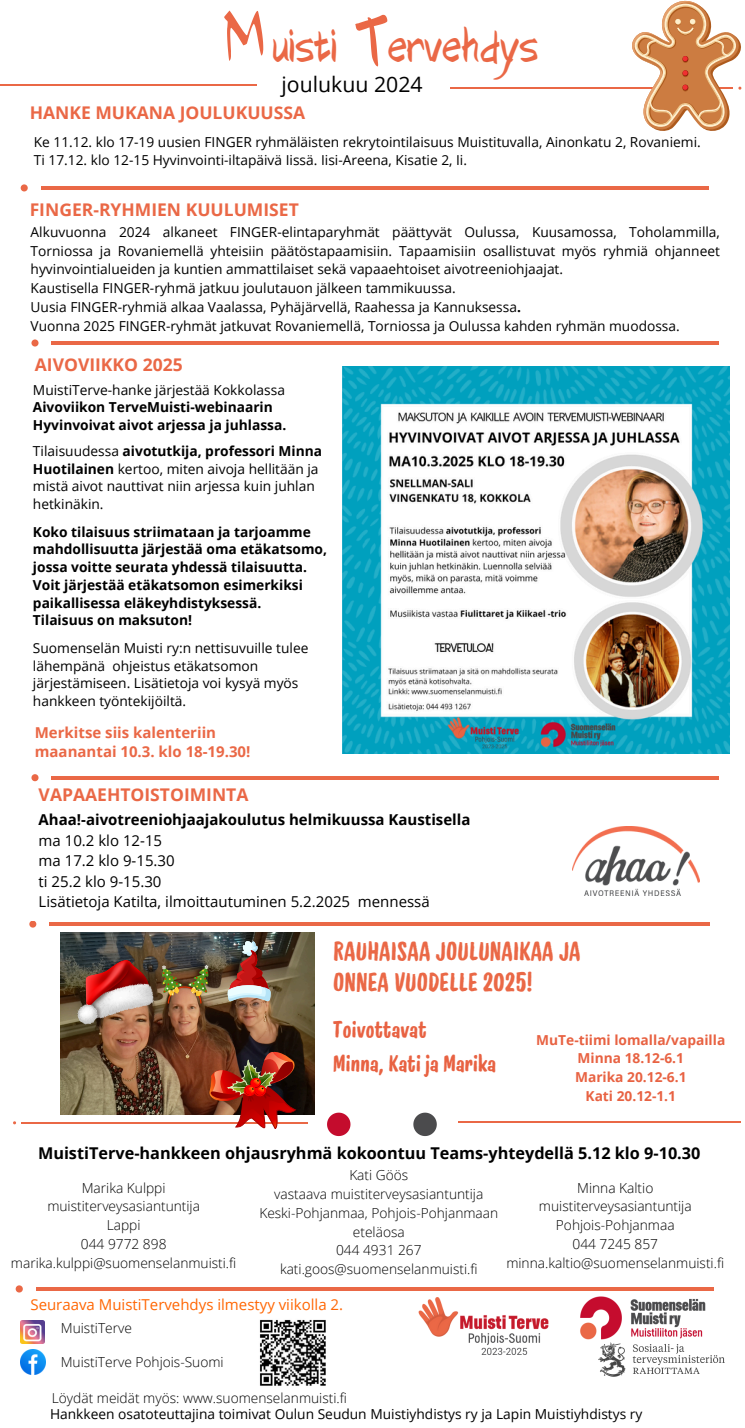
<style>
.page{position:relative;width:745px;height:1428px;background:#fff}
.page>*{position:absolute;margin:0;border:0;box-sizing:border-box;transform-origin:0 0}
.t1{font:40px "Fashionista";color:#ea6846}
.t2{font:28.75px/31.9px "Handelson Four";color:#ea6846}
.t3{font:25px/34.8px "Handelson Four";color:#e86242}
.t4{font:21.25px "Open Sans";color:#000}
.t5{font:700 17.5px "Open Sans";color:#ea6846}
.t6{font:700 16.25px "Open Sans";color:#000}
.t7{font:15px "Open Sans";color:#000}
.t8{font:700 15px "Open Sans";color:#000}
.t9{font:700 15px/18.8px "Open Sans";color:#ea6846}
.t10{font:15px "Open Sans";color:#ff6603}
.t11{font:13.75px/17.8px "Open Sans";color:#000}
.t12{font:300 13.75px/18.8px "Open Sans";color:#000;text-align:center}
.t13{font:700 13.75px/17.8px "Open Sans";color:#000}
.t14{font:700 13.75px "Open Sans";color:#e86242}
.s1{font-weight:700}
</style>
<div class="page">
<img style="left:580px;top:1296px;width:126px;height:44px">
<hr style="left:450px;top:87px;width:282px;height:2px;background:#ea6846">
<img style="left:21px;top:1320px;width:23px;height:24px">
<img style="left:21px;top:1350px;width:24px;height:24px">
<hr style="left:458px;top:1121px;width:282px;height:2px;background:#ea6846">
<svg style="left:327px;top:1112px;width:24px;height:25px"></svg>
<svg style="left:413px;top:1112px;width:24px;height:24px"></svg>
<hr style="left:0;top:84px;width:257px;height:2px;background:#ea6846">
<hr style="left:22px;top:1122px;width:286px;height:1px;background:#ea6846">
<img style="left:410px;top:1290px;width:146px;height:65px">
<img style="left:260px;top:1319px;width:66px;height:67px">
<img style="left:591px;top:1336px;width:134px;height:41px">
<hr style="left:41px;top:186px;width:667px;height:4px;background:#ea6846">
<svg style="left:21px;top:184px;width:7px;height:7px"></svg>
<hr style="left:49px;top:922px;width:660px;height:4px;background:#ea6846">
<svg style="left:29px;top:921px;width:7px;height:6px"></svg>
<hr style="left:36px;top:1287px;width:677px;height:3px;background:#ea6846">
<svg style="left:16px;top:1285px;width:7px;height:7px"></svg>
<hr style="left:52px;top:341px;width:667px;height:4px;background:#ea6846">
<svg style="left:31px;top:339px;width:7px;height:7px"></svg>
<svg style="left:632px;top:0;width:110px;height:131px"></svg>
<img style="left:342px;top:367px;width:387px;height:387px">
<img style="left:572px;top:827px;width:127px;height:68px">
<hr style="left:52px;top:776px;width:667px;height:3px;background:#ea6846">
<svg style="left:31px;top:774px;width:7px;height:7px"></svg>
<img style="left:61px;top:932px;width:254px;height:182px">
<img style="left:78px;top:960px;width:75px;height:65px">
<img style="left:227px;top:940px;width:44px;height:62px">
<img style="left:162px;top:965px;width:47px;height:38px">
<img style="left:197px;top:1045px;width:104px;height:84px">
<p class="t1" style="left:388px;top:22px;width:151px">ervehdys</p>
<h5 class="t1" style="left:273px;top:22px;width:66px">uisti</h5>
<p class="t4" style="left:281px;top:69px;width:143px">joulukuu 2024</p>
<p class="t5" style="left:30px;top:100px;width:277px">HANKE MUKANA JOULUKUUSSA</p>
<p class="t11" style="left:34px;top:132px;width:668px">Ke 11.12. klo 17-19 uusien FINGER ryhmäläisten rekrytointilaisuus Muistituvalla, Ainonkatu 2, Rovaniemi.</p>
<p class="t11" style="left:34px;top:151px;width:434px">Ti 17.12. klo 12-15 Hyvinvointi-iltapäivä Iissä. Iisi-Areena, Kisatie 2, Ii.</p>
<p class="t5" style="left:30px;top:198px;width:270px">FINGER-RYHMIEN KUULUMISET</p>
<p class="t11" style="left:31px;top:222px;width:690px;line-height:18.8px;text-align:justify">Alkuvuonna 2024 alkaneet FINGER-elintaparyhmät päättyvät Oulussa, Kuusamossa, Toholammilla, Torniossa ja Rovaniemellä yhteisiin päätöstapaamisiin. Tapaamisiin osallistuvat myös ryhmiä ohjanneet hyvinvointialueiden ja kuntien ammattilaiset sekä vapaaehtoiset aivotreeniohjaajat.</p>
<p class="t11" style="left:31px;top:279px;width:426px">Kaustisella FINGER-ryhmä jatkuu joulutauon jälkeen tammikuussa.</p>
<p class="t11" style="left:31px;top:298px;width:491px">Uusia FINGER-ryhmiä alkaa Vaalassa, Pyhäjärvellä, Raahessa ja Kannuksessa<span class="s1">.</span></p>
<h2 class="t11" style="left:31px;top:316px;width:650px">Vuonna 2025 FINGER-ryhmät jatkuvat Rovaniemellä, Torniossa ja Oulussa kahden ryhmän muodossa.</h2>
<p class="t5" style="left:35px;top:352px;width:149px">AIVOVIIKKO 2025</p>
<h5 class="t11" style="left:33px;top:381px;width:253px">MuistiTerve-hanke järjestää Kokkolassa<br><span class="s1">Aivoviikon TerveMuisti-webinaarin</span></h5>
<p class="t13" style="left:33px;top:416px;width:255px">Hyvinvoivat aivot arjessa ja juhlassa.</p>
<p class="t11" style="left:33px;top:442px;width:290px">Tilaisuudessa <span class="s1">aivotutkija, professori Minna Huotilainen</span> kertoo, miten aivoja hellitään ja mistä aivot nauttivat niin arjessa kuin juhlan hetkinäkin.</p>
<p class="t13" style="left:33px;top:522px;width:295px">Koko tilaisuus striimataan ja tarjoamme mahdollisuutta järjestää oma etäkatsomo, jossa voitte seurata yhdessä tilaisuutta.</p>
<p class="t13" style="left:33px;top:576px;width:271px">Voit järjestää etäkatsomon esimerkiksi paikallisessa eläkeyhdistyksessä.</p>
<p class="t13" style="left:33px;top:611px;width:160px">Tilaisuus on maksuton!</p>
<p class="t11" style="left:33px;top:639px;width:277px">Suomenselän Muisti ry:n nettisuvuille tulee lähempänä ohjeistus etäkatsomon järjestämiseen. Lisätietoja voi kysyä myös hankkeen työntekijöiltä.</p>
<p class="t9" style="left:35px;top:723px;width:217px">Merkitse siis kalenteriin maanantai 10.3. klo 18-19.30!</p>
<p class="t5" style="left:39px;top:783px;width:211px">VAPAAEHTOISTOIMINTA</p>
<p class="t8" style="left:39px;top:809px;width:433px">Ahaa!-aivotreeniohjaajakoulutus helmikuussa Kaustisella</p>
<p class="t7" style="left:39px;top:829px;width:125px">ma 10.2 klo 12-15</p>
<p class="t7" style="left:39px;top:850px;width:137px">ma 17.2 klo 9-15.30</p>
<p class="t7" style="left:39px;top:871px;width:124px">ti 25.2 klo 9-15.30</p>
<p class="t7" style="left:39px;top:891px;width:392px">Lisätietoja Katilta, ilmoittautuminen 5.2.2025 mennessä</p>
<p class="t2" style="left:333px;top:935px;width:249px">RAUHAISAA JOULUNAIKAA JA<br>ONNEA VUODELLE 2025!</p>
<p class="t3" style="left:333px;top:1012px;width:164px">Toivottavat<br>Minna, Kati ja Marika</p>
<p class="t14" style="left:536px;top:1030px;width:190px">MuTe-tiimi lomalla/vapailla</p>
<h6 class="t14" style="left:577px;top:1048px;width:108px">Minna 18.12-6.1</h6>
<p class="t14" style="left:575px;top:1067px;width:113px">Marika 20.12-6.1</p>
<p class="t14" style="left:585px;top:1086px;width:92px">Kati 20.12-1.1</p>
<h3 class="t6" style="left:38px;top:1141px;width:663px">MuistiTerve-hankkeen ohjausryhmä kokoontuu Teams-yhteydellä 5.12 klo 9-10.30</h3>
<p class="t12" style="left:82px;top:1178px;width:85px">Marika Kulppi</p>
<h5 class="t12" style="left:47px;top:1197px;width:154px">muistiterveysasiantuntija</h5>
<p class="t12" style="left:107px;top:1215px;width:35px">Lappi</p>
<p class="t12" style="left:81px;top:1234px;width:87px">044 9772 898</p>
<p class="t12" style="left:11px;top:1253px;width:227px">marika.kulppi@suomenselanmuisti.fi</p>
<p class="t12" style="left:349px;top:1166px;width:60px">Kati Göös</p>
<p class="t12" style="left:274px;top:1184px;width:210px">vastaava muistiterveysasiantuntija</p>
<h1 class="t12" style="left:259px;top:1203px;width:240px">Keski-Pohjanmaa, Pohjois-Pohjanmaan eteläosa</h1>
<h1 class="t12" style="left:336px;top:1241px;width:87px">044 4931 267</h1>
<h4 class="t12" style="left:280px;top:1259px;width:199px">kati.goos@suomenselanmuisti.fi</h4>
<p class="t10" style="left:30px;top:1294px;width:314px">Seuraava MuistiTervehdys ilmestyy viikolla 2.</p>
<p class="t12" style="left:577px;top:1178px;width:78px">Minna Kaltio</p>
<p class="t12" style="left:539px;top:1197px;width:154px">muistiterveysasiantuntija</p>
<h5 class="t12" style="left:555px;top:1215px;width:120px">Pohjois-Pohjanmaa</h5>
<p class="t12" style="left:572px;top:1234px;width:87px">044 7245 857</p>
<p class="t12" style="left:506px;top:1253px;width:219px">minna.kaltio@suomenselanmuisti.fi</p>
<p class="t12" style="left:61px;top:1318px;width:73px">MuistiTerve</p>
<p class="t12" style="left:61px;top:1352px;width:164px">MuistiTerve Pohjois-Suomi</p>
<p class="t11" style="left:50px;top:1404px;width:593px">Hankkeen osatoteuttajina toimivat Oulun Seudun Muistiyhdistys ry ja Lapin Muistiyhdistys ry</p>
<p class="t12" style="left:52px;top:1388px;width:296px">Löydät meidät myös: www.suomenselanmuisti.fi</p>
</div>
